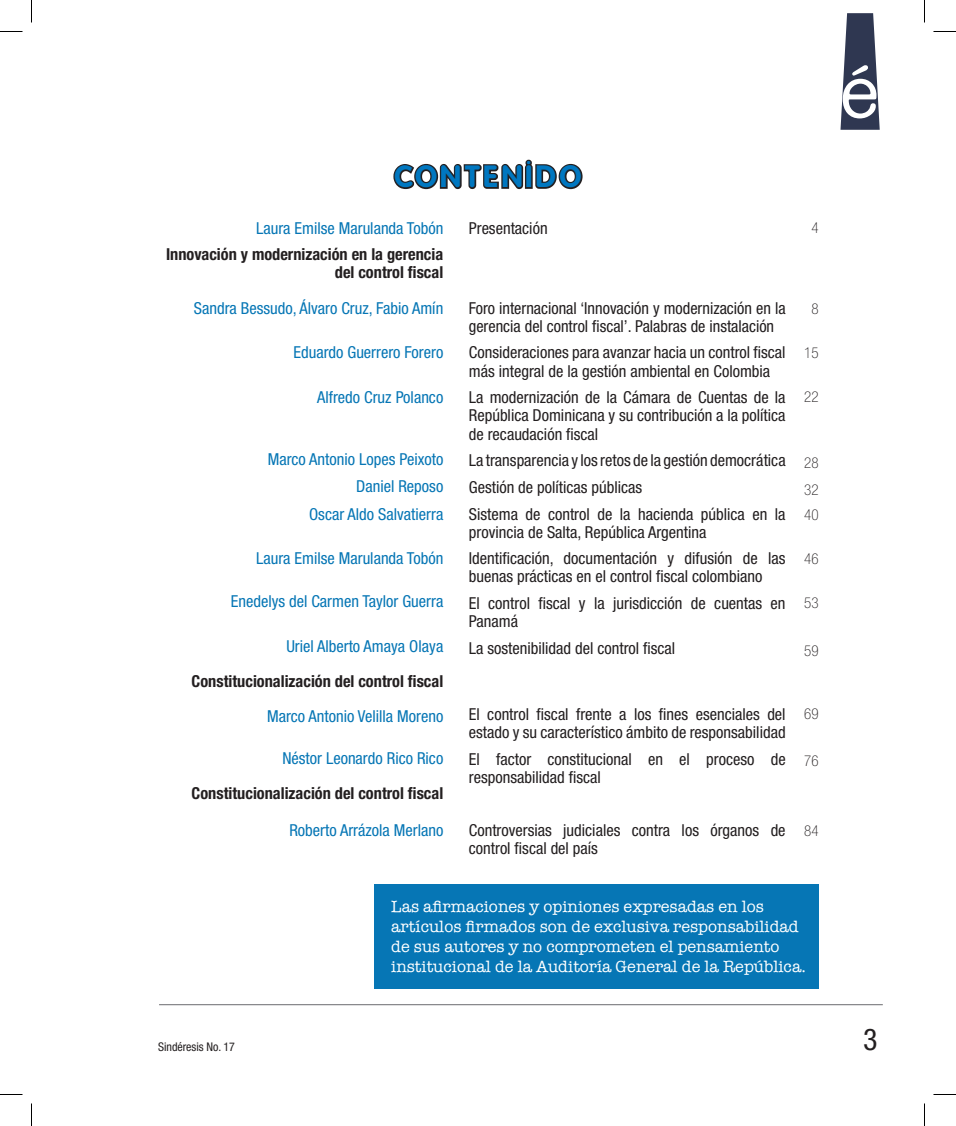
<style>
.page{position:relative;width:956px;height:1126px;background:#fff}
.page>*{position:absolute;margin:0;border:0;box-sizing:border-box;transform-origin:0 0}
.t1{font:700 30px "Folks";letter-spacing:.11em;color:#0077c0}
.t2{font:condensed 30px "Helvetica Neue LT Std";color:#231f20}
.t3{font:condensed 16.5px/18.1px "Helvetica Neue LT Std";color:#231f20}
.t4{font:condensed 16.5px/26.7px "Helvetica Neue LT Std";color:#0676b5;text-align:right}
.t5{font:16.5px/19.8px "American Typewriter";color:#fff}
.t6{font:700 condensed 16.5px/18.1px "Helvetica Neue LT Std";color:#231f20;text-align:right}
.t7{font:100 condensed 15px/26.1px "Helvetica Neue LT Std";color:#231f20;text-align:justify}
.t8{font:condensed 12px "Helvetica Neue LT Std";letter-spacing:-.005em;color:#231f20}
</style>
<div class="page">
<hr style="left:159px;top:1004px;width:724px;height:1px;background:#6b6b6e">
<svg style="left:840px;top:13px;width:40px;height:117px"></svg>
<svg style="left:393px;top:159px;width:190px;height:31px"></svg>
<div style="left:374px;top:884px;width:445px;height:104px;background:#0676b5"></div>
<svg style="left:0;top:31px;width:22px;height:1px"></svg>
<svg style="left:933px;top:31px;width:23px;height:1px"></svg>
<svg style="left:0;top:1094px;width:22px;height:1px"></svg>
<svg style="left:933px;top:1094px;width:23px;height:1px"></svg>
<svg style="left:31px;top:0;width:1px;height:22px"></svg>
<svg style="left:31px;top:1103px;width:1px;height:23px"></svg>
<svg style="left:924px;top:0;width:1px;height:22px"></svg>
<svg style="left:924px;top:1103px;width:1px;height:23px"></svg>
<h1 class="t1" style="left:395px;top:159px;width:189px">CONTENIDO</h1>
<p class="t4" style="left:256px;top:214px;width:189px">Laura Emilse Marulanda Tobón</p>
<p class="t6" style="left:166px;top:245px;width:279px">Innovación y modernización en la gerencia del control fiscal</p>
<p class="t4" style="left:194px;top:294px;width:251px">Sandra Bessudo, Álvaro Cruz, Fabio Amín</p>
<p class="t4" style="left:293px;top:339px;width:151px">Eduardo Guerrero Forero</p>
<p class="t4" style="left:317px;top:384px;width:128px">Alfredo Cruz Polanco</p>
<p class="t4" style="left:268px;top:446px;width:177px">Marco Antonio Lopes Peixoto<br>Daniel Reposo</p>
<p class="t4" style="left:309px;top:501px;width:136px">Oscar Aldo Salvatierra</p>
<p class="t4" style="left:256px;top:544px;width:189px">Laura Emilse Marulanda Tobón</p>
<p class="t4" style="left:231px;top:588px;width:214px">Enedelys del Carmen Taylor Guerra</p>
<p class="t4" style="left:286px;top:633px;width:158px">Uriel Alberto Amaya Olaya</p>
<p class="t6" style="left:192px;top:672px;width:253px">Constitucionalización del control fiscal</p>
<p class="t4" style="left:267px;top:703px;width:178px">Marco Antonio Velilla Moreno</p>
<p class="t4" style="left:282px;top:744px;width:162px">Néstor Leonardo Rico Rico</p>
<p class="t6" style="left:192px;top:784px;width:253px">Constitucionalización del control fiscal</p>
<p class="t4" style="left:289px;top:816px;width:155px">Roberto Arrázola Merlano</p>
<p class="t3" style="left:469px;top:219px;width:80px">Presentación</p>
<p class="t3" style="left:469px;top:299px;width:318px">Foro internacional ‘Innovación y modernización en la gerencia del control fiscal’. Palabras de instalación</p>
<p class="t3" style="left:469px;top:343px;width:318px">Consideraciones para avanzar hacia un control fiscal más integral de la gestión ambiental en Colombia</p>
<p class="t3" style="left:469px;top:388px;width:318px;text-align:justify">La modernización de la Cámara de Cuentas de la República Dominicana y su contribución a la política de recaudación fiscal</p>
<p class="t3" style="left:469px;top:447px;width:318px;line-height:26.7px">La transparencia y los retos de la gestión democrática<br>Gestión de políticas públicas<br>Sistema de control de la hacienda pública en la</p>
<p class="t3" style="left:469px;top:518px;width:318px;line-height:26.7px">provincia de Salta, República Argentina<br>Identificación, documentación y difusión de las</p>
<p class="t3" style="left:469px;top:563px;width:318px;line-height:26.7px">buenas prácticas en el control fiscal colombiano<br>El control fiscal y la jurisdicción de cuentas en</p>
<p class="t3" style="left:469px;top:608px;width:208px;line-height:26.7px">Panamá<br>La sostenibilidad del control fiscal</p>
<p class="t3" style="left:469px;top:705px;width:318px">El control fiscal frente a los fines esenciales del estado y su característico ámbito de responsabilidad</p>
<p class="t3" style="left:469px;top:750px;width:318px">El factor constitucional en el proceso de responsabilidad fiscal</p>
<p class="t3" style="left:469px;top:821px;width:318px">Controversias judiciales contra los órganos de control fiscal del país</p>
<p class="t7" style="left:811px;top:214px;width:9px">4</p>
<p class="t7" style="left:811px;top:296px;width:9px">8</p>
<p class="t7" style="left:804px;top:339px;width:16px">15</p>
<p class="t7" style="left:804px;top:383px;width:16px">22</p>
<p class="t7" style="left:804px;top:449px;width:16px">28<br>32<br>40</p>
<p class="t7" style="left:804px;top:546px;width:16px">46</p>
<p class="t7" style="left:804px;top:589px;width:16px">53</p>
<p class="t7" style="left:804px;top:637px;width:16px">59</p>
<p class="t7" style="left:804px;top:700px;width:16px">69</p>
<p class="t7" style="left:804px;top:747px;width:16px">76</p>
<p class="t7" style="left:804px;top:818px;width:16px">84</p>
<p class="t8" style="left:158px;top:1039px;width:78px">Sindéresis No. 17</p>
<p class="t5" style="left:391px;top:897px;width:416px">Las afirmaciones y opiniones expresadas en los artículos firmados son de exclusiva responsabilidad de sus autores y no comprometen el pensamiento institucional de la Auditoría General de la República.</p>
<h1 class="t2" style="left:863px;top:1022px;width:16px">3</h1>
</div>
